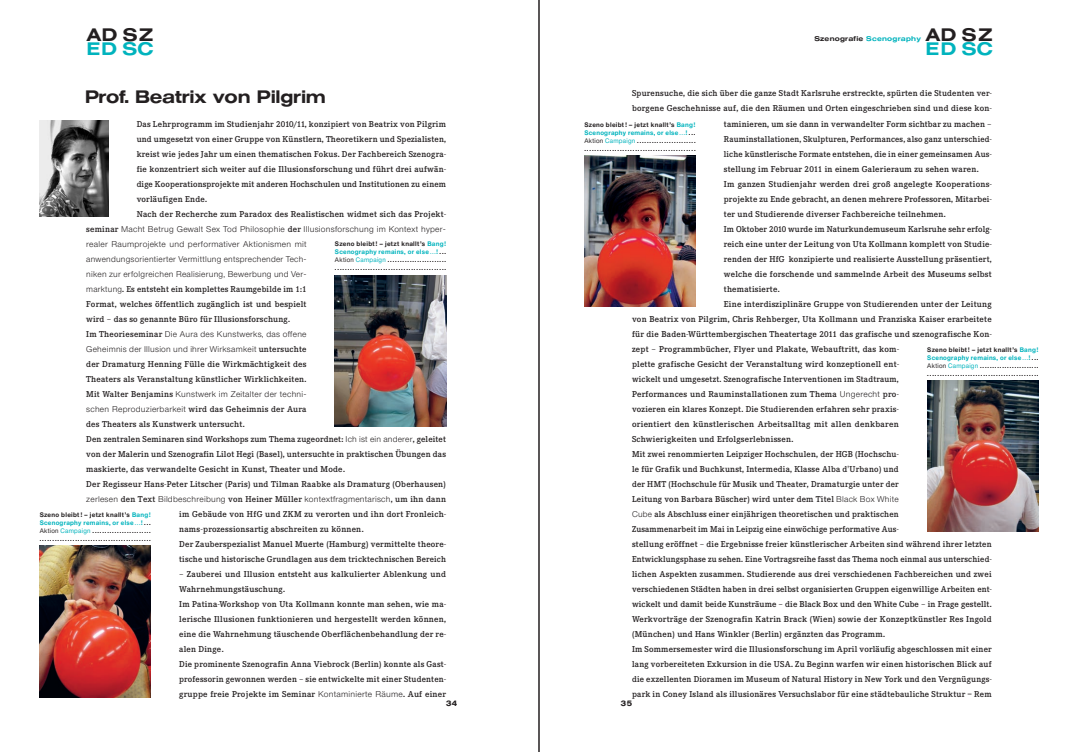
<style>
.page{position:relative;width:1078px;height:752px;background:#fff}
.page>*{position:absolute;margin:0;border:0;box-sizing:border-box;transform-origin:0 0}
.t1{font:500 18px "Helvetica Extended BQ";color:#231f20}
.t2{font:500 18px "Helvetica Extended BQ";letter-spacing:.06em;color:#00b3bd}
.t3{font:500 8.4px/15px "Corporate EBQ";letter-spacing:.025em;color:#231f20}
.t4{font:300 8.3px/15px "Neue Helvetica BQ";letter-spacing:.03em;color:#231f20}
.t5{font:500 8px "Helvetica Extended BQ";color:#231f20}
.t6{font:500 6.8px "Helvetica Extended BQ";letter-spacing:.045em;color:#231f20}
.t7{font:700 6.5px/8px "Neue Helvetica BQ";letter-spacing:.045em;color:#231f20;text-align:justify}
.s1{color:#00b3bd}
.s2{font-family:"Neue Helvetica BQ";font-weight:300;font-size:8.3px}
.s3{font-family:"Corporate EBQ";font-weight:500;font-size:8.4px}
.s4{font-weight:400}
.s5{font-weight:400;color:#00b3bd}
</style>
<div class="page">
<hr style="left:538px;top:0;width:1px;height:751px;background:#231f20">
<img style="left:40px;top:121px;width:68px;height:95px">
<img style="left:335px;top:275px;width:111px;height:151px">
<img style="left:40px;top:545px;width:111px;height:151px">
<img style="left:584px;top:155px;width:111px;height:151px">
<img style="left:927px;top:380px;width:110px;height:151px">
<h1 class="t1" style="left:86px;top:25px;width:68px">AD SZ</h1>
<h1 class="t2" style="left:87px;top:39px;width:69px">ED SC</h1>
<h1 class="t1" style="left:925px;top:25px;width:68px">AD SZ</h1>
<h1 class="t2" style="left:925px;top:39px;width:69px">ED SC</h1>
<p class="t6" style="left:814px;top:35px;width:108px">Szenografie <span class="s1">Scenography</span></p>
<h1 class="t1" style="left:85px;top:87px;width:242px">Prof. Beatrix von Pilgrim</h1>
<p class="t3" style="left:632px;top:86px;width:361px">Spurensuche, die sich über die ganze Stadt Karlsruhe erstreckte, spürten die Studenten ver-</p>
<p class="t3" style="left:632px;top:101px;width:361px">borgene Geschehnisse auf, die den Räumen und Orten eingeschrieben sind und diese kon-</p>
<p class="t3" style="left:723px;top:116px;width:269px">taminieren, um sie dann in verwandelter Form sichtbar zu machen –</p>
<p class="t3" style="left:723px;top:131px;width:269px">Rauminstallationen, Skulpturen, Performances, also ganz unterschied-</p>
<p class="t3" style="left:723px;top:146px;width:269px">liche künstlerische Formate entstehen, die in einer gemeinsamen Aus-</p>
<p class="t3" style="left:723px;top:161px;width:256px">stellung im Februar 2011 in einem Galerieraum zu sehen waren.</p>
<p class="t3" style="left:723px;top:176px;width:269px">Im ganzen Studienjahr werden drei groß angelegte Kooperations-</p>
<p class="t3" style="left:723px;top:191px;width:269px">projekte zu Ende gebracht, an denen mehrere Professoren, Mitarbei-</p>
<p class="t3" style="left:723px;top:206px;width:223px">ter und Studierende diverser Fachbereiche teilnehmen.</p>
<p class="t3" style="left:723px;top:221px;width:269px">Im Oktober 2010 wurde im Naturkundemuseum Karlsruhe sehr erfolg-</p>
<p class="t3" style="left:723px;top:236px;width:269px">reich eine unter der Leitung von Uta Kollmann komplett von Studie-</p>
<p class="t3" style="left:723px;top:251px;width:269px">renden der HfG konzipierte und realisierte Ausstellung präsentiert,</p>
<p class="t3" style="left:723px;top:266px;width:269px">welche die forschende und sammelnde Arbeit des Museums selbst</p>
<p class="t3" style="left:723px;top:281px;width:57px">thematisierte.</p>
<p class="t3" style="left:723px;top:296px;width:269px">Eine interdisziplinäre Gruppe von Studierenden unter der Leitung</p>
<p class="t3" style="left:632px;top:311px;width:361px">von Beatrix von Pilgrim, Chris Rehberger, Uta Kollmann und Franziska Kaiser erarbeitete</p>
<p class="t3" style="left:632px;top:326px;width:361px">für die Baden-Württembergischen Theatertage 2011 das grafische und szenografische Kon-</p>
<p class="t3" style="left:632px;top:341px;width:268px">zept – Programmbücher, Flyer und Plakate, Webauftritt, das kom-</p>
<p class="t3" style="left:632px;top:356px;width:268px">plette grafische Gesicht der Veranstaltung wird konzeptionell ent-</p>
<p class="t3" style="left:632px;top:371px;width:268px">wickelt und umgesetzt. Szenografische Interventionen im Stadtraum,</p>
<p class="t3" style="left:632px;top:386px;width:268px">Performances und Rauminstallationen zum Thema <span class="s2">Ungerecht</span> pro-</p>
<p class="t3" style="left:632px;top:401px;width:268px">vozieren ein klares Konzept. Die Studierenden erfahren sehr praxis-</p>
<p class="t3" style="left:632px;top:416px;width:268px">orientiert den künstlerischen Arbeitsalltag mit allen denkbaren</p>
<p class="t3" style="left:632px;top:431px;width:163px">Schwierigkeiten und Erfolgserlebnissen.</p>
<p class="t3" style="left:632px;top:446px;width:268px">Mit zwei renommierten Leipziger Hochschulen, der HGB (Hochschu-</p>
<p class="t3" style="left:632px;top:461px;width:268px">le für Grafik und Buchkunst, Intermedia, Klasse Alba d'Urbano) und</p>
<p class="t3" style="left:632px;top:476px;width:268px">der HMT (Hochschule für Musik und Theater, Dramaturgie unter der</p>
<p class="t3" style="left:632px;top:491px;width:268px">Leitung von Barbara Büscher) wird unter dem Titel <span class="s2">Black Box White</span></p>
<p class="t3" style="left:632px;top:506px;width:268px"><span class="s2">Cube</span> als Abschluss einer einjährigen theoretischen und praktischen</p>
<p class="t3" style="left:632px;top:521px;width:268px">Zusammenarbeit im Mai in Leipzig eine einwöchige performative Aus-</p>
<p class="t3" style="left:632px;top:536px;width:361px">stellung eröffnet – die Ergebnisse freier künstlerischer Arbeiten sind während ihrer letzten</p>
<p class="t3" style="left:632px;top:551px;width:361px">Entwicklungsphase zu sehen. Eine Vortragsreihe fasst das Thema noch einmal aus unterschied-</p>
<p class="t3" style="left:632px;top:566px;width:361px">lichen Aspekten zusammen. Studierende aus drei verschiedenen Fachbereichen und zwei</p>
<p class="t3" style="left:632px;top:581px;width:361px">verschiedenen Städten haben in drei selbst organisierten Gruppen eigenwillige Arbeiten ent-</p>
<p class="t3" style="left:632px;top:596px;width:361px">wickelt und damit beide Kunsträume – die Black Box und den White Cube – in Frage gestellt.</p>
<p class="t3" style="left:632px;top:611px;width:361px">Werkvorträge der Szenografin Katrin Brack (Wien) sowie der Konzeptkünstler Res Ingold</p>
<p class="t3" style="left:632px;top:626px;width:254px">(München) und Hans Winkler (Berlin) ergänzten das Programm.</p>
<p class="t3" style="left:632px;top:641px;width:361px">Im Sommersemester wird die Illusionsforschung im April vorläufig abgeschlossen mit einer</p>
<p class="t3" style="left:632px;top:656px;width:361px">lang vorbereiteten Exkursion in die USA. Zu Beginn warfen wir einen historischen Blick auf</p>
<p class="t3" style="left:632px;top:671px;width:361px">die exzellenten Dioramen im Museum of Natural History in New York und den Vergnügungs-</p>
<p class="t3" style="left:632px;top:686px;width:361px">park in Coney Island als illusionäres Versuchslabor für eine städtebauliche Struktur — Rem</p>
<p class="t3" style="left:137px;top:116px;width:311px">Das Lehrprogramm im Studienjahr 2010/11, konzipiert von Beatrix von Pilgrim und umgesetzt von einer Gruppe von Künstlern, Theoretikern und Spezialisten, kreist wie jedes Jahr um einen thematischen Fokus. Der Fachbereich Szenogra&shy;fie konzentriert sich weiter auf die Illusionsforschung und führt drei aufwän&shy;dige Kooperationsprojekte mit anderen Hochschulen und Institutionen zu einem vorläufigen Ende.<br>Nach der Recherche zum Paradox des Realistischen widmet sich das Projekt-</p>
<p class="t4" style="left:86px;top:221px;width:361px"><span class="s3">seminar</span> Macht Betrug Gewalt Sex Tod Philosophie <span class="s3">der</span> Illusionsforschung im Kontext hyper&shy;realer Raumprojekte und performativer Aktionismen mit<br>anwendungsorientierter Vermittlung entsprechender Tech-<br>niken zur erfolgreichen Realisierung, Bewerbung und Ver-</p>
<p class="t3" style="left:86px;top:281px;width:222px;text-align:justify"><span class="s2">marktung</span>. Es entsteht ein komplettes Raumgebilde im 1:1<br>Format, welches öffentlich zugänglich ist und bespielt wird – das so genannte Büro für Illusionsforschung.</p>
<p class="t4" style="left:86px;top:326px;width:222px"><span class="s3">Im Theorieseminar</span> Die Aura des Kunstwerks, das offene<br>Geheimnis der Illusion und ihrer Wirksamkeit <span class="s3">untersuchte</span></p>
<p class="t3" style="left:86px;top:356px;width:222px">der Dramaturg Henning Fülle die Wirkmächtigkeit des<br>Theaters als Veranstaltung künstlicher Wirklichkeiten.</p>
<p class="t4" style="left:86px;top:386px;width:222px"><span class="s3">Mit Walter Benjamins</span> Kunstwerk im Zeitalter der techni&shy;schen Reproduzierbarkeit <span class="s3">wird das Geheimnis der Aura</span></p>
<p class="t3" style="left:86px;top:416px;width:361px">des Theaters als Kunstwerk untersucht.<br>Den zentralen Seminaren sind Workshops zum Thema zugeordnet: <span class="s2">Ich ist ein anderer</span>, geleitet von der Malerin und Szenografin Lilot Hegi (Basel), untersuchte in praktischen Übungen das maskierte, das verwandelte Gesicht in Kunst, Theater und Mode.<br>Der Regisseur Hans-Peter Litscher (Paris) und Tilman Raabke als Dramaturg (Oberhausen)</p>
<p class="t4" style="left:86px;top:491px;width:361px">zerlesen <span class="s3">den Text</span> Bildbeschreibung <span class="s3">von Heiner Müller</span> kontextfragmentarisch<span class="s3">, um ihn dann</span></p>
<p class="t3" style="left:179px;top:506px;width:268px">im Gebäude von HfG und ZKM zu verorten und ihn dort Fronleich&shy;nams-prozessionsartig abschreiten zu können.<br>Der Zauberspezialist Manuel Muerte (Hamburg) vermittelte theore&shy;tische und historische Grundlagen aus dem tricktechnischen Bereich</p>
<p class="t3" style="left:179px;top:566px;width:268px">– Zauberei und Illusion entsteht aus kalkulierter Ablenkung und Wahrnehmungstäuschung.<br>Im Patina-Workshop von Uta Kollmann konnte man sehen, wie ma&shy;lerische Illusionen funktionieren und hergestellt werden können, eine die Wahrnehmung täuschende Oberflächenbehandlung der re&shy;alen Dinge.<br>Die prominente Szenografin Anna Viebrock (Berlin) konnte als Gast&shy;professorin gewonnen werden – sie entwickelte mit einer Studenten&shy;gruppe freie Projekte im Seminar <span class="s2">Kontaminierte Räume</span>. Auf einer</p>
<p class="t7" style="left:584px;top:120px;width:113px">Szeno bleibt! – jetzt knallt’s <span class="s1">Bang!<br>Scenography remains, or else…!</span> ...<br><span class="s4">Aktion</span> <span class="s5">Campaign</span> ........................ ............................................</p>
<p class="t7" style="left:335px;top:240px;width:113px">Szeno bleibt! – jetzt knallt’s <span class="s1">Bang!<br>Scenography remains, or else…!</span> ...<br><span class="s4">Aktion</span> <span class="s5">Campaign</span> ........................ ............................................</p>
<p class="t7" style="left:927px;top:345px;width:113px">Szeno bleibt! – jetzt knallt’s <span class="s1">Bang!<br>Scenography remains, or else…!</span> ...<br><span class="s4">Aktion</span> <span class="s5">Campaign</span> ........................ ............................................</p>
<p class="t7" style="left:40px;top:510px;width:113px">Szeno bleibt! – jetzt knallt’s <span class="s1">Bang!<br>Scenography remains, or else…!</span> ...<br><span class="s4">Aktion</span> <span class="s5">Campaign</span> ........................ ............................................</p>
<p class="t5" style="left:446px;top:699px;width:13px">34</p>
<p class="t5" style="left:620px;top:699px;width:13px">35</p>
</div>
